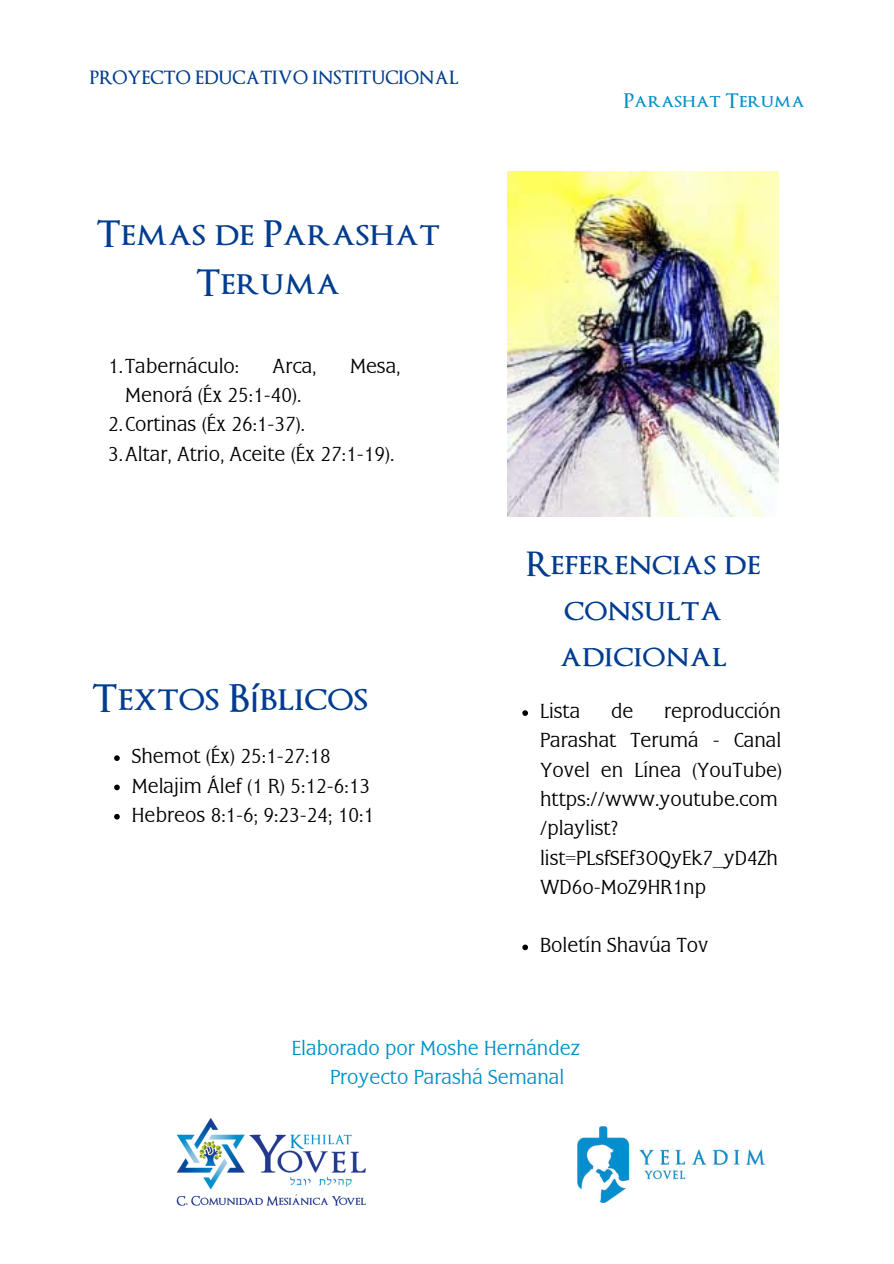
<style>
.page{position:relative;width:894px;height:1264px;background:#fff}
.page>*{position:absolute;margin:0;border:0;box-sizing:border-box;transform-origin:0 0}
.t1{font:600 37.5px "Optimus Princeps";color:#003c8f}
.t2{font:600 36px/49.5px "Optimus Princeps";color:#003c8f;text-align:center}
.t3{font:600 33px/46.2px "Optimus Princeps";color:#003c8f;text-align:center}
.t4{font:21px/29.2px "Flare Light Gothic";color:#000}
.t5{font:21px "Flare Light Gothic";color:#008fc8}
.t6{font:600 19.8px "Optimus Princeps";color:#008fc8}
.t7{font:600 18px "Optimus Princeps";color:#003c8f}
.s1{font-family:"Noto Sans";font-weight:400}
</style>
<div class="page">
<img style="left:176px;top:1118px;width:190px;height:88px">
<img style="left:577px;top:1126px;width:189px;height:77px">
<img style="left:507px;top:171px;width:271px;height:345px">
<svg style="left:114px;top:755px;width:6px;height:6px"></svg>
<svg style="left:114px;top:784px;width:6px;height:6px"></svg>
<svg style="left:114px;top:814px;width:6px;height:5px"></svg>
<svg style="left:522px;top:710px;width:6px;height:6px"></svg>
<svg style="left:522px;top:944px;width:6px;height:6px"></svg>
<p class="t7" style="left:89px;top:68px;width:370px">PROYECTO EDUCATIVO INSTITUCIONAL</p>
<p class="t2" style="left:96px;top:209px;width:345px">Temas de Parashát<br>Terumá</p>
<p class="t4" style="left:108px;top:352px;width:132px">1.Tabernáculo:</p>
<p class="t4" style="left:272px;top:352px;width:45px">Arca,</p>
<p class="t4" style="left:350px;top:352px;width:52px">Mesa,</p>
<p class="t4" style="left:125px;top:382px;width:178px">Menorá (Éx 25:1-40).</p>
<p class="t4" style="left:108px;top:411px;width:198px">2.Cortinas (Éx 26:1-37).</p>
<p class="t4" style="left:108px;top:440px;width:287px">3.Altar, Atrio, Aceite (Éx 27:1-19).</p>
<p class="t1" style="left:92px;top:678px;width:277px">Textos B<span class="s1">í</span>blicos</p>
<p class="t4" style="left:132px;top:743px;width:200px">Shemot (Éx) 25:1-27:18</p>
<p class="t4" style="left:132px;top:772px;width:240px">Melajim Álef (1 R) 5:12-6:13</p>
<p class="t4" style="left:132px;top:801px;width:243px">Hebreos 8:1-6; 9:23-24; 10:1</p>
<p class="t6" style="left:623px;top:90px;width:183px">Parashat Terumá</p>
<p class="t3" style="left:525px;top:541px;width:236px">Referencias de consulta adicional</p>
<p class="t4" style="left:540px;top:698px;width:42px">Lista</p>
<p class="t4" style="left:611px;top:698px;width:24px">de</p>
<p class="t4" style="left:540px;top:698px;width:243px;text-indent:124px">reproducción<br>Parashat Terumá - Canal<br>Yovel en Línea (YouTube) https://www.youtube.com /playlist? list=PLsfSEf3OQyEk7_yD4Zh<br>WD6o-MoZ9HR1np</p>
<p class="t4" style="left:540px;top:932px;width:170px">Boletín Shavúa Tov</p>
<p class="t5" style="left:291px;top:1039px;width:290px">Elaborado por Moshe Hernández</p>
<p class="t5" style="left:330px;top:1068px;width:236px">Proyecto Parashá Semanal</p>
</div>
